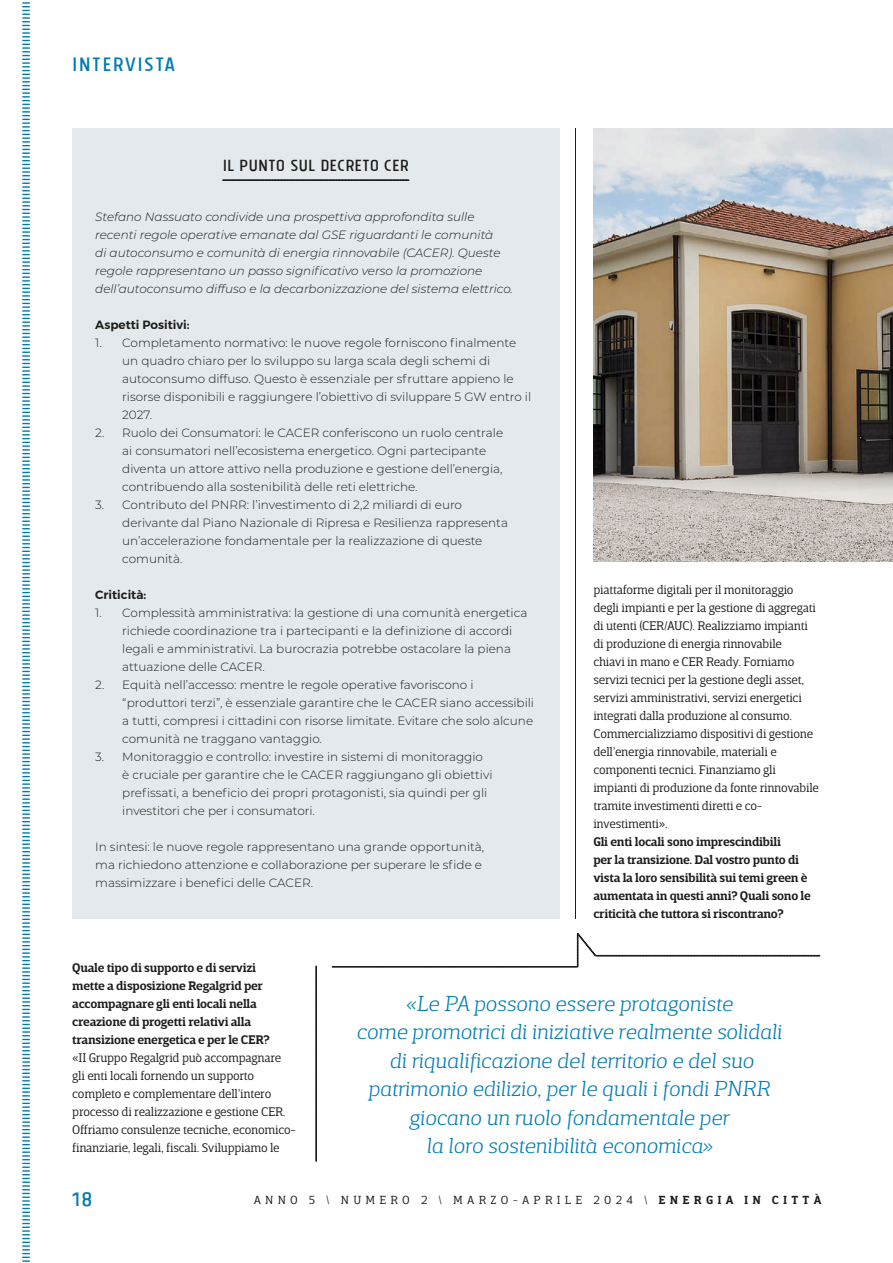
<style>
.page{position:relative;width:893px;height:1263px;background:#fff}
.page>*{position:absolute;margin:0;border:0;box-sizing:border-box;transform-origin:0 0}
.t1{font:27px "Tolyer Bookno.1";letter-spacing:.04em;color:#007cb0}
.t2{font:22.5px "Tolyer Bookno.1";color:#1d1d1b}
.t3{font:italic 300 expanded 21px/28.5px "Breve Slab Title";color:#007cb0;text-align:center;scale:1.09 1}
.t4{font:300 12.75px/18px "Breve Slab Text";letter-spacing:-.02em;color:#1d1d1b}
.t5{font:600 12.75px/18px "Breve Slab Text";letter-spacing:-.02em;color:#1d1d1b}
.t6{font:300 12px/18px "Montserrat";color:#1d1d1b}
.t7{font:italic 300 12px/18px "Montserrat";color:#1d1d1b}
.t8{font:300 12px "Breve Slab Text";letter-spacing:.35em;color:#1d1d1b}
.t9{font:600 12px "Montserrat";color:#1d1d1b}
.s1{font-weight:600}
</style>
<div class="page">
<svg style="left:332px;top:933px;width:488px;height:35px"></svg>
<div style="left:72px;top:128px;width:488px;height:790px;background:#e4e9ed"></div>
<svg style="left:223px;top:179px;width:186px;height:2px"></svg>
<svg style="left:22px;top:2px;width:8px;height:1260px"></svg>
<svg style="left:316px;top:966px;width:1px;height:195px"></svg>
<svg style="left:575px;top:128px;width:1px;height:790px"></svg>
<img style="left:593px;top:128px;width:300px;height:433px">
<h1 class="t1" style="left:72px;top:51px;width:105px">INTERVISTA</h1>
<h2 class="t2" style="left:223px;top:154px;width:188px">IL PUNTO SUL DECRETO CER</h2>
<p class="t7" style="left:95px;top:207px;width:419px">Stefano Nassuato condivide una prospettiva approfondita sulle recenti regole operative emanate dal GSE riguardanti le comunità<br>di autoconsumo e comunità di energia rinnovabile (CACER). Queste regole rappresentano un passo significativo verso la promozione dell’autoconsumo diffuso e la decarbonizzazione del sistema elettrico.</p>
<p class="t9" style="left:95px;top:317px;width:96px">Aspetti Positivi:</p>
<p class="t6" style="left:122px;top:333px;width:410px;text-indent:-27px">1. Completamento normativo: le nuove regole forniscono finalmente un quadro chiaro per lo sviluppo su larga scala degli schemi di autoconsumo diffuso. Questo è essenziale per sfruttare appieno le risorse disponibili e raggiungere l’obiettivo di sviluppare 5 GW entro il 2027.</p>
<p class="t6" style="left:122px;top:423px;width:382px;text-indent:-27px">2. Ruolo dei Consumatori: le CACER conferiscono un ruolo centrale ai consumatori nell’ecosistema energetico. Ogni partecipante diventa un attore attivo nella produzione e gestione dell’energia, contribuendo alla sostenibilità delle reti elettriche.</p>
<p class="t6" style="left:122px;top:495px;width:387px;text-indent:-27px">3. Contributo del PNRR: l’investimento di 2,2 miliardi di euro derivante dal Piano Nazionale di Ripresa e Resilienza rappresenta un’accelerazione fondamentale per la realizzazione di queste comunità.</p>
<p class="t9" style="left:95px;top:587px;width:53px">Criticità:</p>
<p class="t6" style="left:122px;top:603px;width:407px;text-indent:-27px">1. Complessità amministrativa: la gestione di una comunità energetica richiede coordinazione tra i partecipanti e la definizione di accordi legali e amministrativi. La burocrazia potrebbe ostacolare la piena attuazione delle CACER.</p>
<p class="t6" style="left:122px;top:675px;width:413px;text-indent:-27px">2. Equità nell’accesso: mentre le regole operative favoriscono i “produttori terzi”, è essenziale garantire che le CACER siano accessibili a tutti, compresi i cittadini con risorse limitate. Evitare che solo alcune comunità ne traggano vantaggio.</p>
<p class="t6" style="left:122px;top:747px;width:372px;text-indent:-27px">3. Monitoraggio e controllo: investire in sistemi di monitoraggio è cruciale per garantire che le CACER raggiungano gli obiettivi prefissati, a beneficio dei propri protagonisti, sia quindi per gli investitori che per i consumatori.</p>
<p class="t6" style="left:95px;top:837px;width:391px">In sintesi: le nuove regole rappresentano una grande opportunità, ma richiedono attenzione e collaborazione per superare le sfide e massimizzare i benefici delle CACER.</p>
<p class="t4" style="left:593px;top:581px;width:227px">piattaforme digitali per il monitoraggio degli impianti e per la gestione di aggregati di utenti (CER/AUC). Realizziamo impianti di produzione di energia rinnovabile<br>chiavi in mano e CER Ready. Forniamo servizi tecnici per la gestione degli asset, servizi amministrativi, servizi energetici integrati dalla produzione al consumo.<br>Commercializziamo dispositivi di gestione dell’energia rinnovabile, materiali e componenti tecnici. Finanziamo gli impianti di produzione da fonte rinnovabile tramite investimenti diretti e co&shy;investimenti».</p>
<p class="t5" style="left:593px;top:833px;width:219px">Gli enti locali sono imprescindibili<br>per la transizione. Dal vostro punto di vista la loro sensibilità sui temi green è aumentata in questi anni? Quali sono le criticità che tuttora si riscontrano?</p>
<p class="t5" style="left:72px;top:959px;width:199px">Quale tipo di supporto e di servizi mette a disposizione Regalgrid per accompagnare gli enti locali nella creazione di progetti relativi alla transizione energetica e per le CER?</p>
<p class="t4" style="left:72px;top:1049px;width:225px">«II Gruppo Regalgrid può accompagnare gli enti locali fornendo un supporto completo e complementare dell’intero processo di realizzazione e gestione CER.<br>Offriamo consulenze tecniche, economico&shy;finanziarie, legali, fiscali. Sviluppiamo le</p>
<p class="t3" style="left:357px;top:989px;width:392px">«Le PA possono essere protagoniste<br>come promotrici di iniziative realmente solidali di riqualificazione del territorio e del suo patrimonio edilizio, per le quali i fondi PNRR giocano un ruolo fondamentale per<br>la loro sostenibilità economica»</p>
<h1 class="t1" style="left:72px;top:1185px;width:22px">18</h1>
<p class="t8" style="left:254px;top:1193px;width:569px">ANNO 5 \ NUMERO 2 \ MARZO-APRILE 2024 \ <span class="s1">ENERGIA IN CITTÀ</span></p>
</div>
